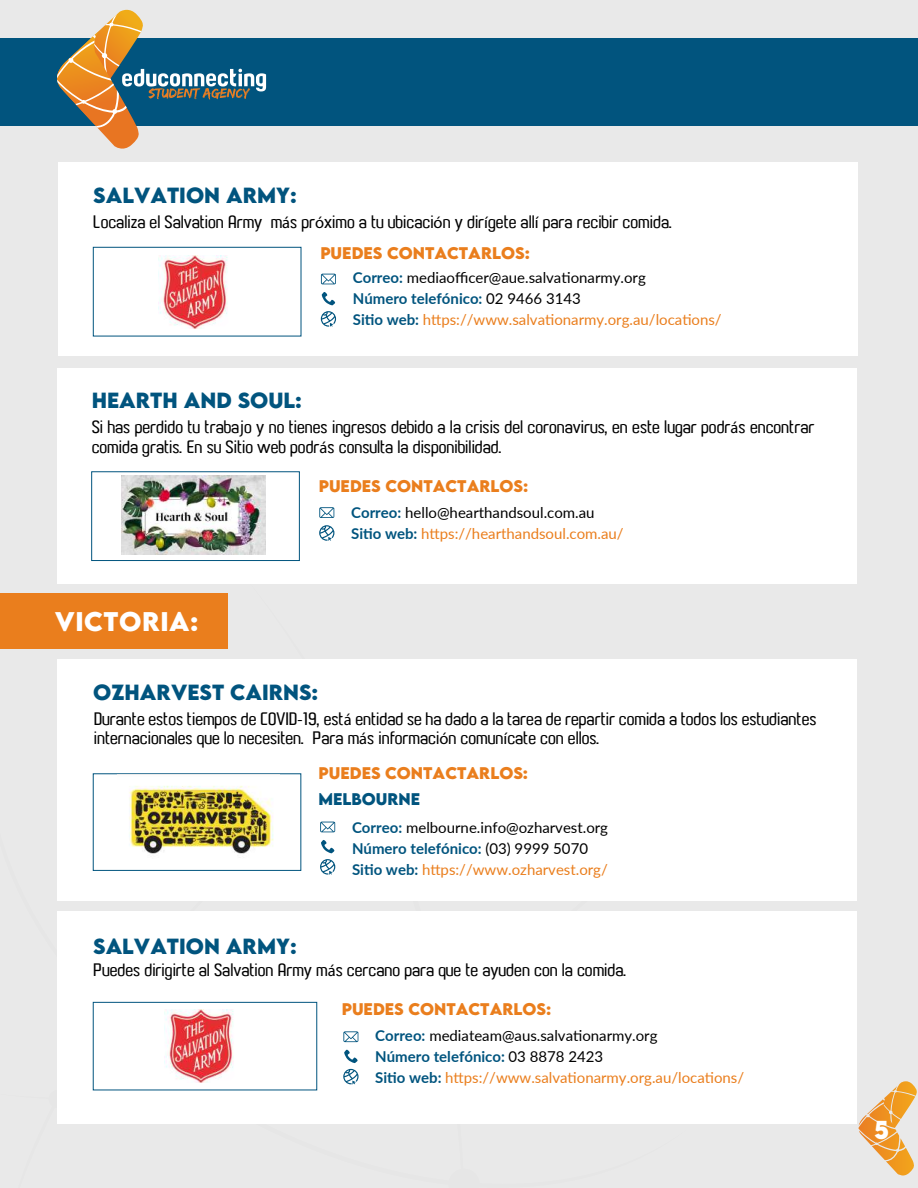
<style>
.page{position:relative;width:918px;height:1188px;background:#e9e9e9}
.page>*{position:absolute;margin:0;border:0;box-sizing:border-box;transform-origin:0 0}
.t1{font:700 24px "LEMONMILK";letter-spacing:.025em;color:#fff}
.t2{font:700 23.1px "LEMONMILK";color:#fff;scale:.96 1}
.t3{font:700 19.5px "LEMONMILK";color:#01547e}
.t4{font:500 16.5px/19.8px "Paragon";color:#000}
.t5{font:15px/21px "Lato";color:#000}
.t6{font:15px/21px "Lato";color:#ea7e1d}
.t7{font:700 15px "LEMONMILK";color:#ea7e1d}
.t8{font:700 15px "LEMONMILK";color:#01547e}
.s1{font-family:"Myriad Pro";font-weight:400}
.s2{font-weight:700;color:#01547e}
.s3{color:#ea7e1d}
.s4{color:#000}
</style>
<div class="page">
<div style="left:0;top:38px;width:918px;height:87px;background:#01547e"></div>
<svg style="left:50px;top:10px;width:216px;height:139px"></svg>
<div style="left:58px;top:368px;width:799px;height:216px;background:#fff"></div>
<div style="left:91px;top:471px;width:209px;height:90px;border:1px solid #01547e"></div>
<svg style="left:319px;top:525px;width:15px;height:16px"></svg>
<svg style="left:319px;top:507px;width:15px;height:11px"></svg>
<img style="left:122px;top:475px;width:143px;height:79px">
<div style="left:58px;top:163px;width:799px;height:193px;background:#fff"></div>
<div style="left:93px;top:247px;width:208px;height:89px;border:1px solid #01547e"></div>
<svg style="left:322px;top:292px;width:13px;height:13px"></svg>
<svg style="left:321px;top:311px;width:15px;height:16px"></svg>
<svg style="left:321px;top:274px;width:15px;height:10px"></svg>
<img style="left:158px;top:256px;width:70px;height:73px">
<div style="left:58px;top:659px;width:799px;height:242px;background:#fff"></div>
<svg style="left:321px;top:840px;width:13px;height:13px"></svg>
<svg style="left:320px;top:859px;width:15px;height:16px"></svg>
<svg style="left:320px;top:822px;width:15px;height:10px"></svg>
<div style="left:93px;top:773px;width:208px;height:98px;border:1px solid #01547e"></div>
<img style="left:117px;top:774px;width:163px;height:80px">
<svg style="left:859px;top:1081px;width:58px;height:70px"></svg>
<div style="left:0;top:594px;width:228px;height:55px;background:#ea7e1d"></div>
<div style="left:58px;top:911px;width:799px;height:212px;background:#fff"></div>
<svg style="left:344px;top:1050px;width:14px;height:13px"></svg>
<svg style="left:343px;top:1069px;width:16px;height:16px"></svg>
<svg style="left:343px;top:1031px;width:15px;height:11px"></svg>
<div style="left:93px;top:1002px;width:224px;height:88px;border:1px solid #01547e"></div>
<img style="left:164px;top:1010px;width:70px;height:72px">
<p class="t3" style="left:93px;top:182px;width:205px">SALVATiON ARMY:</p>
<p class="t4" style="left:93px;top:214px;width:580px">Localiza el Salvation Army m<span class="s1">á</span>s pr<span class="s1">ó</span>ximo a tu ubicaci<span class="s1">ó</span>n y dir<span class="s1">í</span>gete all<span class="s1">í</span> para recibir comida.</p>
<p class="t7" style="left:320px;top:242px;width:211px">PUEDES CONTACTARLOS:</p>
<p class="t5" style="left:353px;top:267px;width:370px"><span class="s2">Correo:</span> mediaofficer@aue.salvationarmy.org<br><span class="s2">Número telefónico:</span> 02 9466 3143<br><span class="s2">Sitio web:</span> <span class="s3">https://www.salvationarmy.org.au/locations/</span></p>
<p class="t3" style="left:92px;top:387px;width:212px">HEARTH AND SOUL:</p>
<p class="t4" style="left:92px;top:418px;width:724px">Si has perdido tu trabajo y no tienes ingresos debido a la crisis del coronavirus, en este lugar podr<span class="s1">á</span>s encontrar comida gratis. En su Sitio web podr<span class="s1">á</span>s consulta la disponibilidad.</p>
<h1 class="t1" style="left:55px;top:605px;width:145px">ViCTORiA:</h1>
<p class="t7" style="left:319px;top:476px;width:211px">PUEDES CONTACTARLOS:</p>
<p class="t6" style="left:351px;top:502px;width:274px"><span class="s2">Correo:</span> <span class="s4">hello@hearthandsoul.com.au<br></span><span class="s2">Sitio web:</span> https://hearthandsoul.com.au/</p>
<p class="t3" style="left:93px;top:679px;width:227px">OZHARVEST CAIRNS:</p>
<p class="t4" style="left:94px;top:710px;width:724px">Durante estos tiempos de COVID<span class="s1">-</span>19, est<span class="s1">á</span> entidad se ha dado a la tarea de repartir comida a todos los estudiantes internacionales que lo necesiten. Para m<span class="s1">á</span>s informaci<span class="s1">ó</span>n comun<span class="s1">í</span>cate con ellos.</p>
<p class="t7" style="left:319px;top:763px;width:211px">PUEDES CONTACTARLOS:</p>
<p class="t8" style="left:318px;top:789px;width:103px">MELBOURNE</p>
<p class="t3" style="left:93px;top:933px;width:205px">SALVATiON ARMY:</p>
<p class="t5" style="left:352px;top:816px;width:258px"><span class="s2">Correo:</span> melbourne.info@ozharvest.org<br><span class="s2">Número telefónico:</span> (03) 9999 5070<br><span class="s2">Sitio web:</span> <span class="s3">https://www.ozharvest.org/</span></p>
<p class="t4" style="left:93px;top:962px;width:535px">Puedes dirigirte al Salvation Army m<span class="s1">á</span>s cercano para que te ayuden con la comida.</p>
<p class="t7" style="left:342px;top:999px;width:211px">PUEDES CONTACTARLOS:</p>
<p class="t6" style="left:375px;top:1024px;width:370px"><span class="s2">Correo:</span> <span class="s4">mediateam@aus.salvationarmy.org<br></span><span class="s2">Número telefónico:</span> <span class="s4">03 8878 2423<br></span><span class="s2">Sitio web:</span> https://www.salvationarmy.org.au/locations/</p>
<h2 class="t2" style="left:874px;top:1114px;width:17px">5</h2>
</div>
